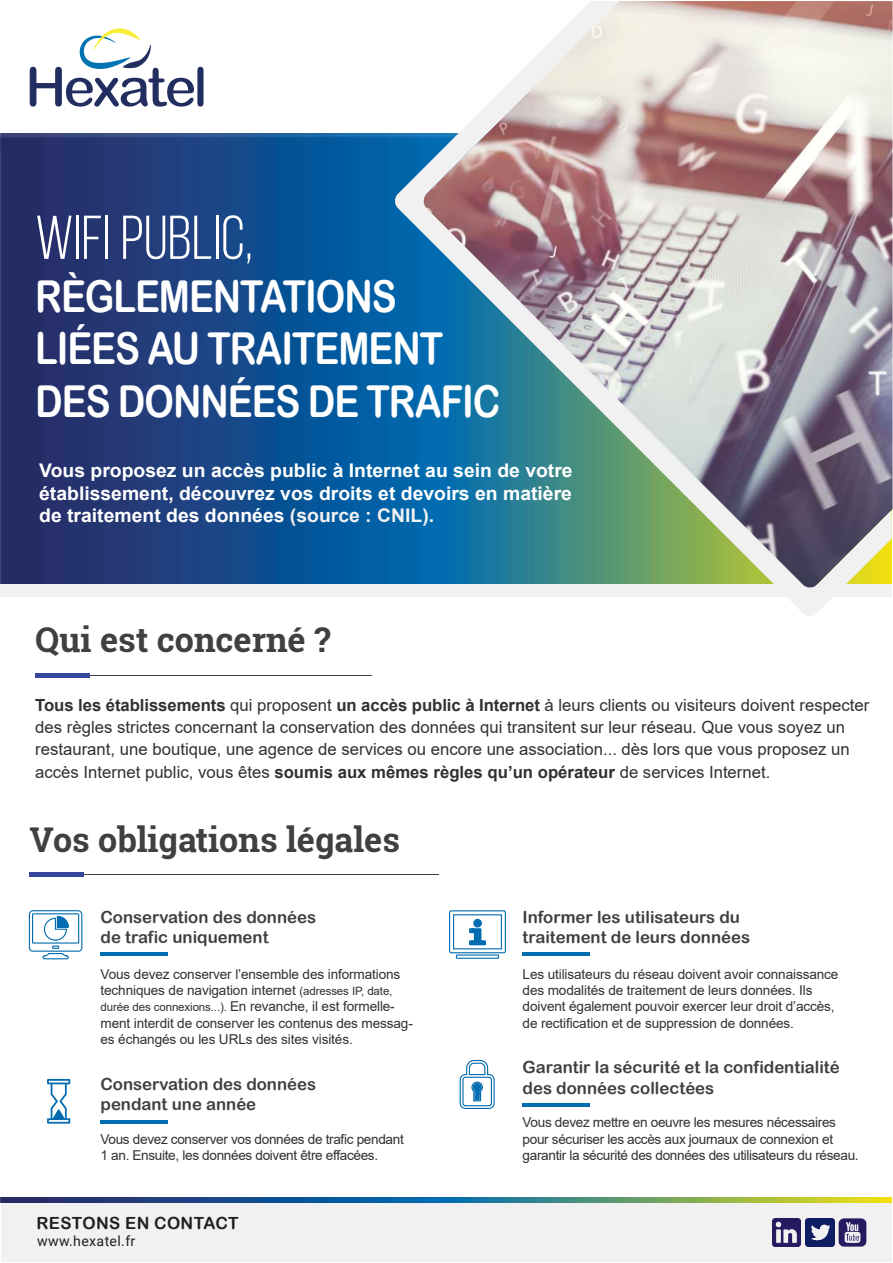
<style>
.page{position:relative;width:893px;height:1263px;background:#fff}
.page>*{position:absolute;margin:0;border:0;box-sizing:border-box;transform-origin:0 0}
.t1{font:61.8px "Bebas Neue";color:#fff}
.t2{font:43.95px/52.8px "Arial Rounded MT Bold";letter-spacing:-.03em;color:#fff;scale:.85 1}
.t3{font:700 34.2px "Roboto Slab";color:#404041}
.t4{font:700 18.9px/22.6px "Arial";color:#fff;text-align:justify}
.t5{font:16.8px/22.4px "Arial";color:#323031}
.t6{font:16.8px/20.1px "Arial Rounded MT Bold";color:#404041}
.t7{font:16.8px "Arial Rounded MT Bold";letter-spacing:.02em;color:#231f20}
.t8{font:14.1px "Roboto";letter-spacing:.025em;color:#231f20}
.t9{font:13.65px/16.4px "Arial";letter-spacing:-.01em;color:#323031}
.s1{color:#f1f1f2}
.s2{font-weight:700}
.s3{font-size:11.55px}
</style>
<div class="page">
<img style="left:1px;top:134px;width:393px;height:450px">
<div style="left:1px;top:1199px;width:891px;height:63px;background:#f1f1f2"></div>
<div style="left:0;top:584px;width:892px;height:13px;background:#f1f1f2"></div>
<hr style="left:35px;top:675px;width:336px;height:1px;background:#404041">
<hr style="left:35px;top:673px;width:55px;height:4px;background:#36479c">
<hr style="left:29px;top:874px;width:410px;height:1px;background:#404041">
<hr style="left:29px;top:873px;width:55px;height:4px;background:#36479c">
<hr style="left:101px;top:953px;width:67px;height:3px;background:#026db1">
<hr style="left:101px;top:1120px;width:67px;height:3px;background:#026db1">
<hr style="left:523px;top:953px;width:67px;height:3px;background:#026db1">
<hr style="left:523px;top:1103px;width:67px;height:3px;background:#026db1">
<div style="left:456px;top:954px;width:43px;height:5px;border:1px solid #016caf"></div>
<svg style="left:30px;top:28px;width:173px;height:79px"></svg>
<img style="left:1px;top:1197px;width:891px;height:5px">
<img style="left:394px;top:1px;width:498px;height:615px">
<svg style="left:459px;top:1059px;width:36px;height:50px"></svg>
<svg style="left:449px;top:910px;width:57px;height:44px"></svg>
<svg style="left:47px;top:1079px;width:23px;height:45px"></svg>
<svg style="left:28px;top:910px;width:55px;height:50px"></svg>
<img style="left:772px;top:1218px;width:29px;height:28px">
<img style="left:834px;top:1218px;width:33px;height:29px">
<img style="left:806px;top:1218px;width:28px;height:29px">
<h1 class="t1" style="left:35px;top:204px;width:219px">WIFI PUBLIC,</h1>
<h2 class="t2" style="left:35px;top:269px;width:549px">RÈGLEMENTATIONS<br>LIÉES AU TRAITEMENT<br>DES DONNÉES DE TRAFIC</h2>
<h3 class="t4" style="left:39px;top:459px;width:535px">Vous proposez un accès public à Internet au sein de votre établissement, découvrez vos droits et devoirs en matière de traitement des données <span class="s1">(source : CNIL).</span></h3>
<h3 class="t3" style="left:35px;top:616px;width:297px">Qui est concerné ?</h3>
<p class="t5" style="left:35px;top:693px;width:836px"><span class="s2">Tous les établissements</span> qui proposent <span class="s2">un accès public à Internet</span> à leurs clients ou visiteurs doivent respecter des règles strictes concernant la conservation des données qui transitent sur leur réseau. Que vous soyez un restaurant, une boutique, une agence de services ou encore une association... dès lors que vous proposez un accès Internet public, vous êtes <span class="s2">soumis aux mêmes règles qu’un opérateur</span> de services Internet.</p>
<h3 class="t3" style="left:29px;top:816px;width:372px">Vos obligations légales</h3>
<p class="t6" style="left:101px;top:907px;width:217px">Conservation des données de trafic uniquement</p>
<p class="t9" style="left:101px;top:966px;width:314px">Vous devez conserver l’ensemble des informations techniques de navigation internet <span class="s3">(adresses IP, date, durée des connexions...).</span> En revanche, il est formelle&shy;ment interdit de conserver les contenus des messag&shy;es échangés ou les URLs des sites visités.</p>
<p class="t6" style="left:101px;top:1074px;width:217px">Conservation des données pendant une année</p>
<p class="t9" style="left:101px;top:1131px;width:305px">Vous devez conserver vos données de trafic pendant<br>1 an. Ensuite, les données doivent être effacées.</p>
<p class="t7" style="left:36px;top:1213px;width:204px">RESTONS EN CONTACT</p>
<p class="t8" style="left:37px;top:1231px;width:100px">www.hexatel.fr</p>
<p class="t6" style="left:523px;top:907px;width:229px">Informer les utilisateurs du traitement de leurs données</p>
<p class="t9" style="left:523px;top:966px;width:317px">Les utilisateurs du réseau doivent avoir connaissance des modalités de traitement de leurs données. Ils doivent également pouvoir exercer leur droit d’accès, de rectification et de suppression de données.</p>
<p class="t6" style="left:523px;top:1057px;width:319px">Garantir la sécurité et la confidentialité des données collectées</p>
<p class="t9" style="left:523px;top:1114px;width:338px">Vous devez mettre en oeuvre les mesures nécessaires pour sécuriser les accès aux journaux de connexion et garantir la sécurité des données des utilisateurs du réseau.</p>
</div>
